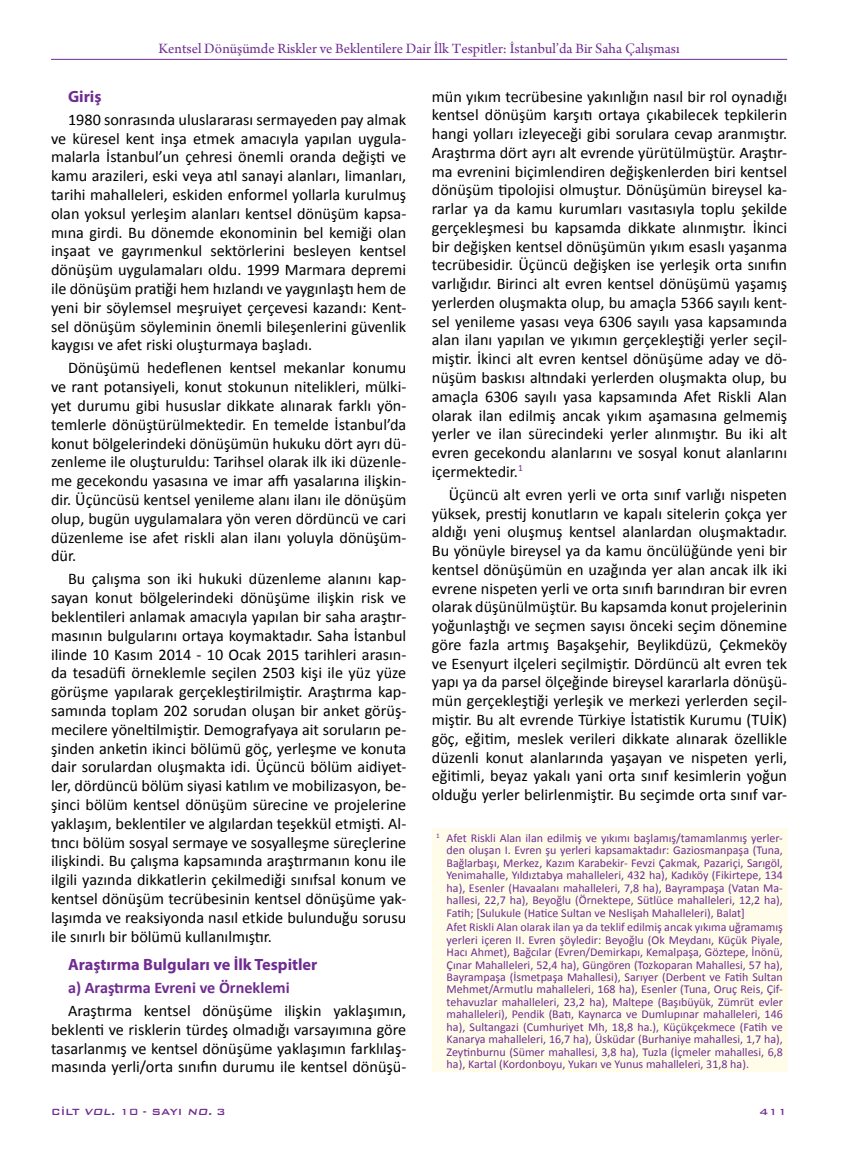
<style>
.page{position:relative;width:851px;height:1149px;background:#fff}
.page>*{position:absolute;margin:0;border:0;box-sizing:border-box;transform-origin:0 0}
.t1{font:700 16.35px "Myriad Pro";color:#6f2c91}
.t2{font:16.2px/18.8px "Calibri";color:#000;text-align:justify}
.t3{font:700 16.2px "Calibri";color:#6f2c91}
.t4{font:15px "Arno Pro";color:#6f2c91}
.t5{font:12px/12.5px "Calibri";color:#6f2c91;text-align:justify}
.t6{font:500 12px "Bank Gothic BT";color:#6f2c91}
.s1{font-style:italic}
</style>
<div class="page">
<hr style="left:51px;top:59px;width:736px;height:1px;background:#6f2c91">
<div style="left:432px;top:828px;width:355px;height:243px;background:#fffde9"></div>
<p class="t4" style="left:159px;top:40px;width:522px">Kentsel Dönüşümde Riskler ve Beklentilere Dair İlk Tespitler: İstanbul’da Bir Saha Çalışması</p>
<p class="t1" style="left:68px;top:85px;width:35px">Giriş</p>
<p class="t2" style="left:51px;top:109px;width:357px;text-indent:17px">1980 sonrasında uluslararası sermayeden pay almak ve küresel kent inşa etmek amacıyla yapılan uygula&shy;malarla İstanbul’un çehresi önemli oranda değişti ve kamu arazileri, eski veya atıl sanayi alanları, limanları, tarihi mahalleleri, eskiden enformel yollarla kurulmuş olan yoksul yerleşim alanları kentsel dönüşüm kapsa&shy;mına girdi. Bu dönemde ekonominin bel kemiği olan inşaat ve gayrımenkul sektörlerini besleyen kentsel dönüşüm uygulamaları oldu. 1999 Marmara depremi ile dönüşüm pratiği hem hızlandı ve yaygınlaştı hem de yeni bir söylemsel meşruiyet çerçevesi kazandı: Kent&shy;sel dönüşüm söyleminin önemli bileşenlerini güvenlik kaygısı ve afet riski oluşturmaya başladı.</p>
<p class="t2" style="left:51px;top:358px;width:357px;text-indent:17px">Dönüşümü hedeflenen kentsel mekanlar konumu ve rant potansiyeli, konut stokunun nitelikleri, mülki&shy;yet durumu gibi hususlar dikkate alınarak farklı yön&shy;temlerle dönüştürülmektedir. En temelde İstanbul’da konut bölgelerindeki dönüşümün hukuku dört ayrı dü&shy;zenleme ile oluşturuldu: Tarihsel olarak ilk iki düzenle&shy;me gecekondu yasasına ve imar affı yasalarına ilişkin&shy;dir. Üçüncüsü kentsel yenileme alanı ilanı ile dönüşüm olup, bugün uygulamalara yön veren dördüncü ve cari düzenleme ise afet riskli alan ilanı yoluyla dönüşüm&shy;dür.</p>
<p class="t2" style="left:51px;top:568px;width:357px;text-indent:17px">Bu çalışma son iki hukuki düzenleme alanını kap&shy;sayan konut bölgelerindeki dönüşüme ilişkin risk ve beklentileri anlamak amacıyla yapılan bir saha araştır&shy;masının bulgularını ortaya koymaktadır. Saha İstanbul ilinde 10 Kasım 2014 - 10 Ocak 2015 tarihleri arasın&shy;da tesadüfi örneklemle seçilen 2503 kişi ile yüz yüze görüşme yapılarak gerçekleştirilmiştir. Araştırma kap&shy;samında toplam 202 sorudan oluşan bir anket görüş&shy;mecilere yöneltilmiştir. Demografyaya ait soruların pe&shy;şinden anketin ikinci bölümü göç, yerleşme ve konuta dair sorulardan oluşmakta idi. Üçüncü bölüm aidiyet&shy;ler, dördüncü bölüm siyasi katılım ve mobilizasyon, be&shy;şinci bölüm kentsel dönüşüm sürecine ve projelerine yaklaşım, beklentiler ve algılardan teşekkül etmişti. Al&shy;tıncı bölüm sosyal sermaye ve sosyalleşme süreçlerine ilişkindi. Bu çalışma kapsamında araştırmanın konu ile ilgili yazında dikkatlerin çekilmediği sınıfsal konum ve kentsel dönüşüm tecrübesinin kentsel dönüşüme yak&shy;laşımda ve reaksiyonda nasıl etkide bulunduğu sorusu ile sınırlı bir bölümü kullanılmıştır.</p>
<p class="t1" style="left:68px;top:953px;width:251px">Araştırma Bulguları ve İlk Tespitler</p>
<p class="t3" style="left:68px;top:977px;width:223px">a) Araştırma Evreni ve Örneklemi</p>
<p class="t2" style="left:51px;top:1000px;width:357px;text-indent:17px">Araştırma kentsel dönüşüme ilişkin yaklaşımın, beklenti ve risklerin türdeş olmadığı varsayımına göre tasarlanmış ve kentsel dönüşüme yaklaşımın farklılaş&shy;masında yerli/orta sınıfın durumu ile kentsel dönüşü-</p>
<p class="t2" style="left:431px;top:86px;width:357px">mün yıkım tecrübesine yakınlığın nasıl bir rol oynadığı kentsel dönüşüm karşıtı ortaya çıkabilecek tepkilerin hangi yolları izleyeceği gibi sorulara cevap aranmıştır.<br>Araştırma dört ayrı alt evrende yürütülmüştür. Araştır&shy;ma evrenini biçimlendiren değişkenlerden biri kentsel dönüşüm tipolojisi olmuştur. Dönüşümün bireysel ka&shy;rarlar ya da kamu kurumları vasıtasıyla toplu şekilde gerçekleşmesi bu kapsamda dikkate alınmıştır. İkinci bir değişken kentsel dönüşümün yıkım esaslı yaşanma tecrübesidir. Üçüncü değişken ise yerleşik orta sınıfın varlığıdır. Birinci alt evren kentsel dönüşümü yaşamış yerlerden oluşmakta olup, bu amaçla 5366 sayılı kent&shy;sel yenileme yasası veya 6306 sayılı yasa kapsamında alan ilanı yapılan ve yıkımın gerçekleştiği yerler seçil&shy;miştir. İkinci alt evren kentsel dönüşüme aday ve dö&shy;nüşüm baskısı altındaki yerlerden oluşmakta olup, bu amaçla 6306 sayılı yasa kapsamında Afet Riskli Alan olarak ilan edilmiş ancak yıkım aşamasına gelmemiş yerler ve ilan sürecindeki yerler alınmıştır. Bu iki alt evren gecekondu alanlarını ve sosyal konut alanlarını içermektedir.<sup>1</sup></p>
<p class="t2" style="left:432px;top:484px;width:357px;text-indent:17px">Üçüncü alt evren yerli ve orta sınıf varlığı nispeten yüksek, prestij konutların ve kapalı sitelerin çokça yer aldığı yeni oluşmuş kentsel alanlardan oluşmaktadır.<br>Bu yönüyle bireysel ya da kamu öncülüğünde yeni bir kentsel dönüşümün en uzağında yer alan ancak ilk iki evrene nispeten yerli ve orta sınıfı barındıran bir evren olarak düşünülmüştür. Bu kapsamda konut projelerinin yoğunlaştığı ve seçmen sayısı önceki seçim dönemine göre fazla artmış Başakşehir, Beylikdüzü, Çekmeköy ve Esenyurt ilçeleri seçilmiştir. Dördüncü alt evren tek yapı ya da parsel ölçeğinde bireysel kararlarla dönüşü&shy;mün gerçekleştiği yerleşik ve merkezi yerlerden seçil&shy;miştir. Bu alt evrende Türkiye İstatistik Kurumu (TUİK) göç, eğitim, meslek verileri dikkate alınarak özellikle düzenli konut alanlarında yaşayan ve nispeten yerli, eğitimli, beyaz yakalı yani orta sınıf kesimlerin yoğun olduğu yerler belirlenmiştir. Bu seçimde orta sınıf var-</p>
<p class="t5" style="left:446px;top:830px;width:338px;text-indent:-10px"><sup>1</sup> Afet Riskli Alan ilan edilmiş ve yıkımı başlamış/tamamlanmış yerler&shy;den oluşan I. Evren şu yerleri kapsamaktadır: Gaziosmanpaşa (Tuna, Bağlarbaşı, Merkez, Kazım Karabekir- Fevzi Çakmak, Pazariçi, Sarıgöl, Yenimahalle, Yıldıztabya mahalleleri, 432 ha), Kadıköy (Fikirtepe, 134 ha), Esenler (Havaalanı mahalleleri, 7,8 ha), Bayrampaşa (Vatan Ma&shy;hallesi, 22,7 ha), Beyoğlu (Örnektepe, Sütlüce mahalleleri, 12,2 ha), Fatih; [Sulukule (Hatice Sultan ve Neslişah Mahalleleri), Balat]</p>
<p class="t5" style="left:446px;top:920px;width:338px">Afet Riskli Alan olarak ilan ya da teklif edilmiş ancak yıkıma uğramamış yerleri içeren II. Evren şöyledir: Beyoğlu (Ok Meydanı, Küçük Piyale, Hacı Ahmet), Bağcılar (Evren/Demirkapı, Kemalpaşa, Göztepe, İnönü, Çınar Mahalleleri, 52,4 ha), Güngören (Tozkoparan Mahallesi, 57 ha), Bayrampaşa (İsmetpaşa Mahallesi), Sarıyer (Derbent ve Fatih Sultan Mehmet/Armutlu mahalleleri, 168 ha), Esenler (Tuna, Oruç Reis, Çif&shy;tehavuzlar mahalleleri, 23,2 ha), Maltepe (Başıbüyük, Zümrüt evler mahalleleri), Pendik (Batı, Kaynarca ve Dumlupınar mahalleleri, 146 ha), Sultangazi (Cumhuriyet Mh, 18,8 ha.), Küçükçekmece (Fatih ve Kanarya mahalleleri, 16,7 ha), Üsküdar (Burhaniye mahallesi, 1,7 ha), Zeytinburnu (Sümer mahallesi, 3,8 ha), Tuzla (İçmeler mahallesi, 6,8 ha), Kartal (Kordonboyu, Yukarı ve Yunus mahalleleri, 31,8 ha).</p>
<p class="t6" style="left:51px;top:1104px;width:176px">CİLT <span class="s1">VOL.</span> 10 - SAYI <span class="s1">NO.</span> 3</p>
<p class="t6" style="left:759px;top:1104px;width:29px">411</p>
</div>
